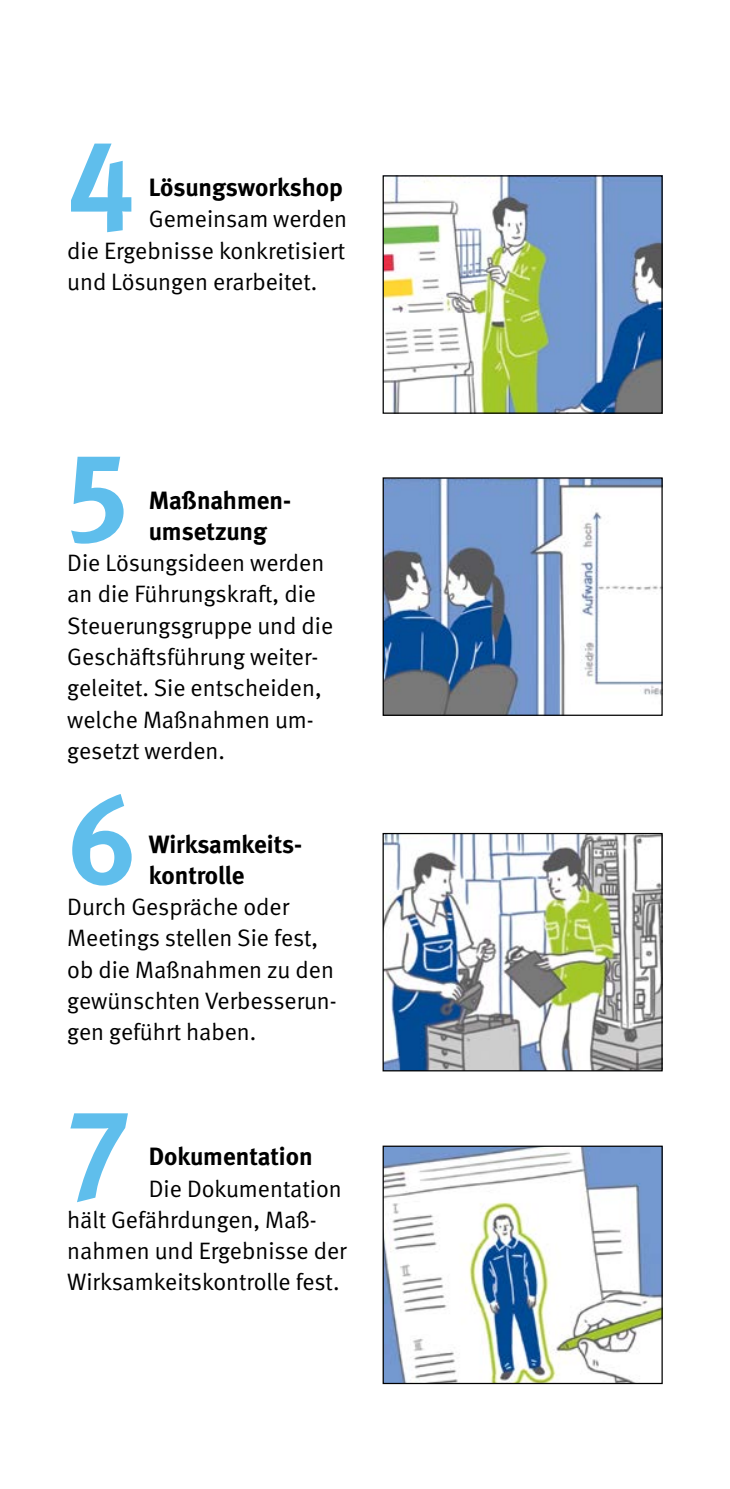
<style>
.page{position:relative;width:730px;height:1489px;background:#fff}
.page>*{position:absolute;margin:0;border:0;box-sizing:border-box;transform-origin:0 0}
.t1{font:700 125px "DGUV Meta";color:#5fbeec}
.t2{font:700 25px/31.2px "DGUV Meta";color:#000}
.t3{font:23.75px/31.2px "DGUV Meta";color:#000}
</style>
<div class="page">
<img style="left:385px;top:177px;width:276px;height:235px">
<div style="left:383px;top:175px;width:280px;height:239px;border:1px solid #000"></div>
<img style="left:385px;top:479px;width:276px;height:235px">
<div style="left:383px;top:477px;width:280px;height:239px;border:1px solid #000"></div>
<img style="left:385px;top:834px;width:276px;height:235px">
<div style="left:383px;top:832px;width:280px;height:239px;border:1px solid #000"></div>
<img style="left:385px;top:1147px;width:276px;height:234px">
<div style="left:383px;top:1145px;width:280px;height:238px;border:1px solid #000"></div>
<h1 class="t1" style="left:67px;top:109px;width:69px">4</h1>
<p class="t2" style="left:149px;top:172px;width:196px">Lösungsworkshop</p>
<p class="t3" style="left:67px;top:204px;width:281px;text-align:justify;text-indent:81px">Gemeinsam werden die Ergebnisse konkretisiert und Lösungen erarbeitet.</p>
<h1 class="t1" style="left:67px;top:422px;width:63px">5</h1>
<p class="t2" style="left:149px;top:485px;width:142px">Maßnahmen&shy;umsetzung</p>
<p class="t3" style="left:67px;top:548px;width:267px">Die Lösungsideen werden an die Führungskraft, die<br>Steuerungsgruppe und die<br>Geschäftsführung weiter&shy;geleitet. Sie entscheiden, welche Maßnahmen um&shy;gesetzt werden.</p>
<h1 class="t1" style="left:67px;top:766px;width:71px">6</h1>
<p class="t2" style="left:149px;top:829px;width:153px">Wirksamkeits&shy;kontrolle</p>
<p class="t3" style="left:67px;top:891px;width:271px">Durch Gespräche oder<br>Meetings stellen Sie fest, ob die Maßnahmen zu den gewünschten Verbesserun&shy;gen geführt haben.</p>
<h1 class="t1" style="left:67px;top:1078px;width:64px">7</h1>
<p class="t2" style="left:149px;top:1141px;width:165px">Dokumentation</p>
<p class="t3" style="left:67px;top:1173px;width:281px;text-indent:81px">Die Dokumentation hält Gefährdungen, Maß&shy;nahmen und Ergebnisse der<br>Wirksamkeitskontrolle fest.</p>
</div>
